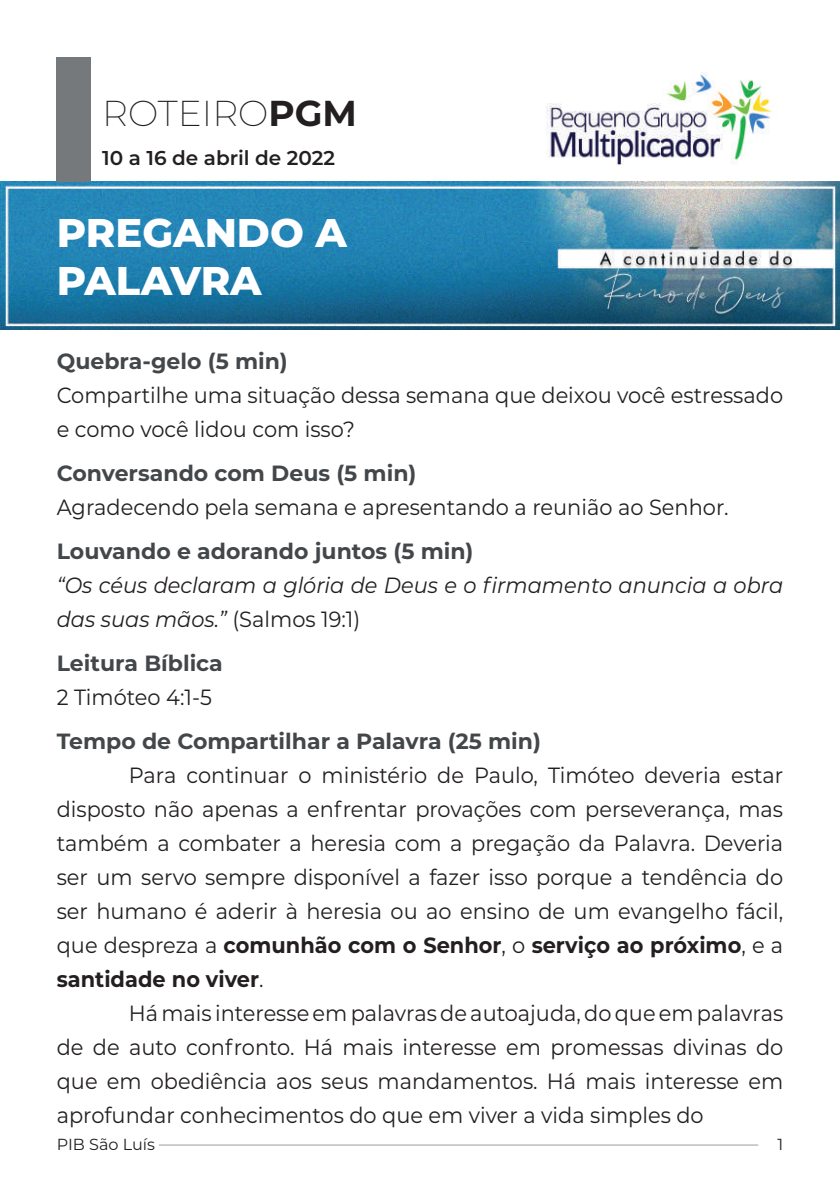
<style>
.page{position:relative;width:840px;height:1191px;background:#fff}
.page>*{position:absolute;margin:0;border:0;box-sizing:border-box;transform-origin:0 0}
.t1{font:800 40px/48px "Montserrat";color:#fff}
.t2{font:200 36px "Montserrat";color:#231f20}
.t3{font:22px/34px "Montserrat";color:#231f20;text-align:justify;scale:.95 1}
.t4{font:700 22px "Montserrat";color:#444749}
.t5{font:italic 22px/34px "Montserrat";color:#231f20;scale:.95 1}
.t6{font:600 20px "Montserrat";color:#231f20}
.t7{font:16px "Montserrat";color:#231f20}
.s1{font-weight:700}
.s2{font-style:normal}
</style>
<div class="page">
<img style="left:0;top:181px;width:839px;height:148px">
<div style="left:57px;top:57px;width:34px;height:124px;background:#75797b"></div>
<img style="left:546px;top:73px;width:226px;height:92px">
<hr style="left:159px;top:1144px;width:598px;height:1px;background:#9a9d9e">
<h2 class="t2" style="left:102px;top:89px;width:256px">ROTEIRO<span class="s1">PGM</span></h2>
<p class="t6" style="left:102px;top:144px;width:234px">10 a 16 de abril de 2022</p>
<h1 class="t1" style="left:57px;top:207px;width:291px">PREGANDO A<br>PALAVRA</h1>
<p class="t4" style="left:57px;top:345px;width:232px">Quebra-gelo (5 min)</p>
<p class="t3" style="left:57px;top:377px;width:765px">Compartilhe uma situação dessa semana que deixou você estressado e como você lidou com isso?</p>
<p class="t4" style="left:57px;top:457px;width:361px">Conversando com Deus (5 min)</p>
<p class="t3" style="left:57px;top:489px;width:708px">Agradecendo pela semana e apresentando a reunião ao Senhor.</p>
<p class="t4" style="left:57px;top:535px;width:418px">Louvando e adorando juntos (5 min)</p>
<p class="t5" style="left:57px;top:567px;width:765px">“Os céus declaram a glória de Deus e o firmamento anuncia a obra das suas mãos.” <span class="s2">(Salmos 19:1)</span></p>
<p class="t4" style="left:57px;top:647px;width:167px">Leitura Bíblica</p>
<p class="t3" style="left:57px;top:679px;width:165px">2 Timóteo 4:1-5</p>
<p class="t4" style="left:57px;top:725px;width:485px">Tempo de Compartilhar a Palavra (25 min)</p>
<p class="t3" style="left:57px;top:757px;width:765px;text-indent:72px">Para continuar o ministério de Paulo, Timóteo deveria estar disposto não apenas a enfrentar provações com perseverança, mas também a combater a heresia com a pregação da Palavra. Deveria ser um servo sempre disponível a fazer isso porque a tendência do ser humano é aderir à heresia ou ao ensino de um evangelho fácil, que despreza a <span class="s1">comunhão com o Senhor</span>, o <span class="s1">serviço ao próximo</span>, e a <span class="s1">santidade no viver</span>.</p>
<p class="t3" style="left:57px;top:995px;width:765px;text-indent:72px">Há mais interesse em palavras de autoajuda, do que em palavras de de auto confronto. Há mais interesse em promessas divinas do que em obediência aos seus mandamentos. Há mais interesse em aprofundar conhecimentos do que em viver a vida simples do</p>
<p class="t7" style="left:57px;top:1133px;width:100px">PIB São Luís</p>
<p class="t7" style="left:777px;top:1133px;width:7px">1</p>
</div>
